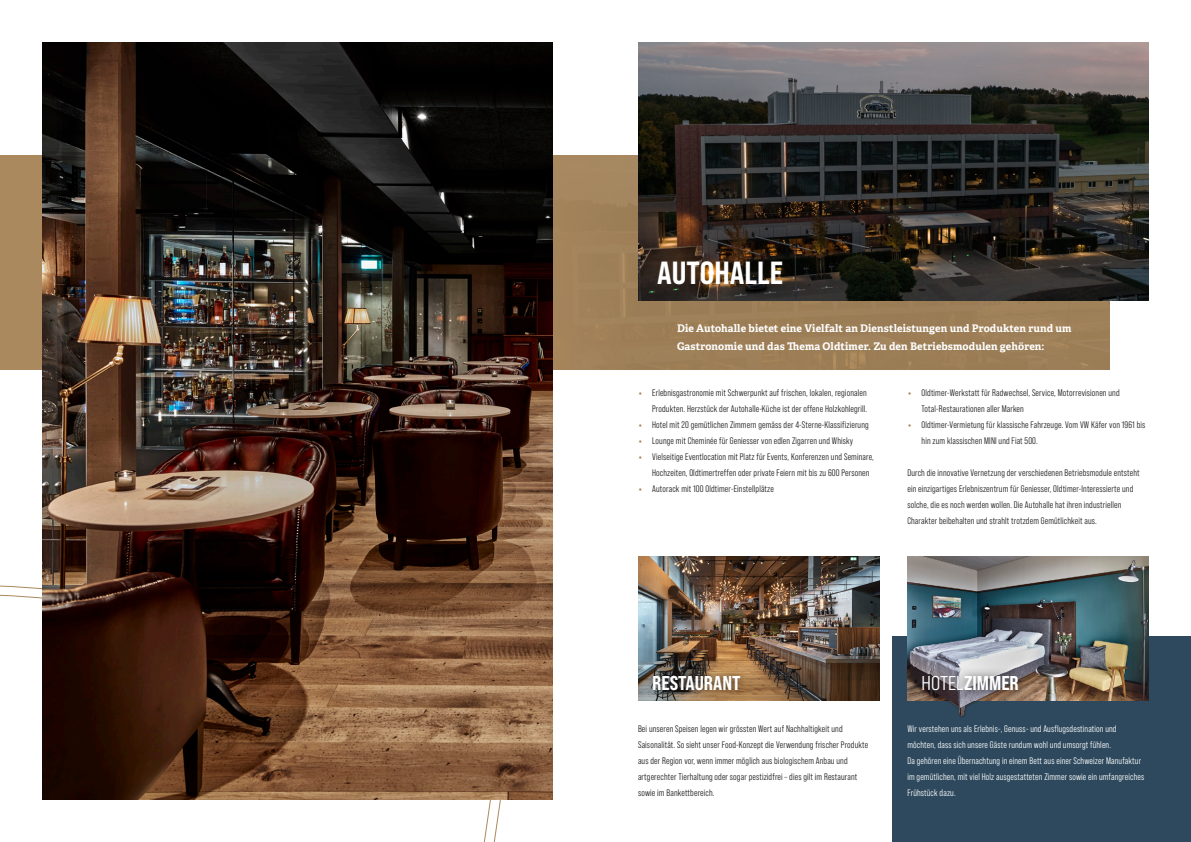
<style>
.page{position:relative;width:1191px;height:842px;background:#fff}
.page>*{position:absolute;margin:0;border:0;box-sizing:border-box;transform-origin:0 0}
._04__KOP{font:32px "Bebas Neue Pro Sm E Eb";color:#fff}
._04__KOP-2{font:20px "Bebas Neue Pro Sm E Eb";color:#fff}
._02__INTRO_bold_Adel{font:700 10.5px/18px "Adelle";letter-spacing:.01em;color:#fff}
._01a__BODY_inspring{font:9.5px/16px "Bebas Neue Pro Middle";letter-spacing:.015em;color:#231f20}
._01__BODY{font:9.5px/16px "Bebas Neue Pro Middle";letter-spacing:.015em;color:#231f20}
._01__BODY-2{font:9.5px/16px "Bebas Neue Pro Middle";letter-spacing:.015em;color:#fff}
.s1{font-family:"Bebas Neue Pro";font-weight:700;font-size:15px;color:#aa895e}
.s2{font-family:"Bebas Neue Pro Sm E Md"}
</style>
<div class="page">
<svg style="left:0;top:594px;width:492px;height:248px"></svg>
<div style="left:0;top:156px;width:1109px;height:214px;background:#aa895e"></div>
<div style="left:580px;top:202px;width:529px;height:168px;background:#9d7f57"></div>
<img style="left:43px;top:43px;width:510px;height:756px">
<div style="left:892px;top:636px;width:299px;height:206px;background:#2e495d"></div>
<img style="left:943px;top:700px;width:36px;height:16px">
<img style="left:638px;top:556px;width:241px;height:144px">
<img style="left:638px;top:43px;width:510px;height:257px">
<img style="left:907px;top:556px;width:241px;height:144px">
<div style="left:913px;top:667px;width:114px;height:32px;background:#231f20;opacity:.75"></div>
<div style="left:644px;top:667px;width:105px;height:32px;background:#231f20;opacity:.75"></div>
<p class="_04__KOP" style="left:657px;top:254px;width:127px">AUTOHALLE</p>
<p class="_02__INTRO_bold_Adel" style="left:677px;top:320px;width:396px">Die Autohalle bietet eine Vielfalt an Dienstleistungen und Produkten rund um<br>Gastronomie und das Thema Oldtimer. Zu den Betriebsmodulen gehören:</p>
<p class="_01a__BODY_inspring" style="left:638px;top:385px;width:231px;text-align:right"><span class="s1">•</span> Erlebnisgastronomie mit Schwerpunkt auf frischen, lokalen, regionalen<br>Produkten. Herzstück der Autohalle-Küche ist der offene Holzkohlegrill.</p>
<p class="_01a__BODY_inspring" style="left:638px;top:417px;width:232px"><span class="s1">•</span> Hotel mit 20 gemütlichen Zimmern gemäss der 4-Sterne-Klassifizierung</p>
<p class="_01a__BODY_inspring" style="left:638px;top:433px;width:217px"><span class="s1">•</span> Lounge mit Cheminée für Geniesser von edlen Zigarren und Whisky</p>
<p class="_01a__BODY_inspring" style="left:652px;top:449px;width:223px;text-indent:-14px"><span class="s1">•</span> Vielseitige Eventlocation mit Platz für Events, Konferenzen und Seminare,<br>Hochzeiten, Oldtimertreffen oder private Feiern mit bis zu 600 Personen</p>
<p class="_01a__BODY_inspring" style="left:638px;top:481px;width:137px"><span class="s1">•</span> Autorack mit 100 Oldtimer-Einstellplätze</p>
<p class="_01a__BODY_inspring" style="left:921px;top:385px;width:199px;text-indent:-14px"><span class="s1">•</span> Oldtimer-Werkstatt für Radwechsel, Service, Motorrevisionen und<br>Total-Restaurationen aller Marken</p>
<p class="_01a__BODY_inspring" style="left:921px;top:417px;width:225px;text-indent:-14px"><span class="s1">•</span> Oldtimer-Vermietung für klassische Fahrzeuge. Vom VW Käfer von 1961 bis hin zum klassischen MINI und Fiat 500.</p>
<p class="_01__BODY" style="left:907px;top:465px;width:234px">Durch die innovative Vernetzung der verschiedenen Betriebsmodule entsteht ein einzigartiges Erlebniszentrum für Geniesser, Oldtimer-Interessierte und solche, die es noch werden wollen. Die Autohalle hat ihren industriellen Charakter beibehalten und strahlt trotzdem Gemütlichkeit aus.</p>
<p class="_04__KOP-2" style="left:652px;top:671px;width:90px">RESTAURANT</p>
<p class="_04__KOP-2" style="left:921px;top:671px;width:99px"><span class="s2">HOTEL</span>ZIMMER</p>
<p class="_01__BODY" style="left:638px;top:721px;width:232px">Bei unseren Speisen legen wir grössten Wert auf Nachhaltigkeit und Saisonalität. So sieht unser Food-Konzept die Verwendung frischer Produkte aus der Region vor, wenn immer möglich aus biologischem Anbau und artgerechter Tierhaltung oder sogar pestizidfrei – dies gilt im Restaurant sowie im Bankettbereich.</p>
<p class="_01__BODY-2" style="left:907px;top:721px;width:238px">Wir verstehen uns als Erlebnis-, Genuss- und Ausflugsdestination und möchten, dass sich unsere Gäste rundum wohl und umsorgt fühlen.<br>Da gehören eine Übernachtung in einem Bett aus einer Schweizer Manufaktur im gemütlichen, mit viel Holz ausgestatteten Zimmer sowie ein umfangreiches Frühstück dazu.</p>
</div>
